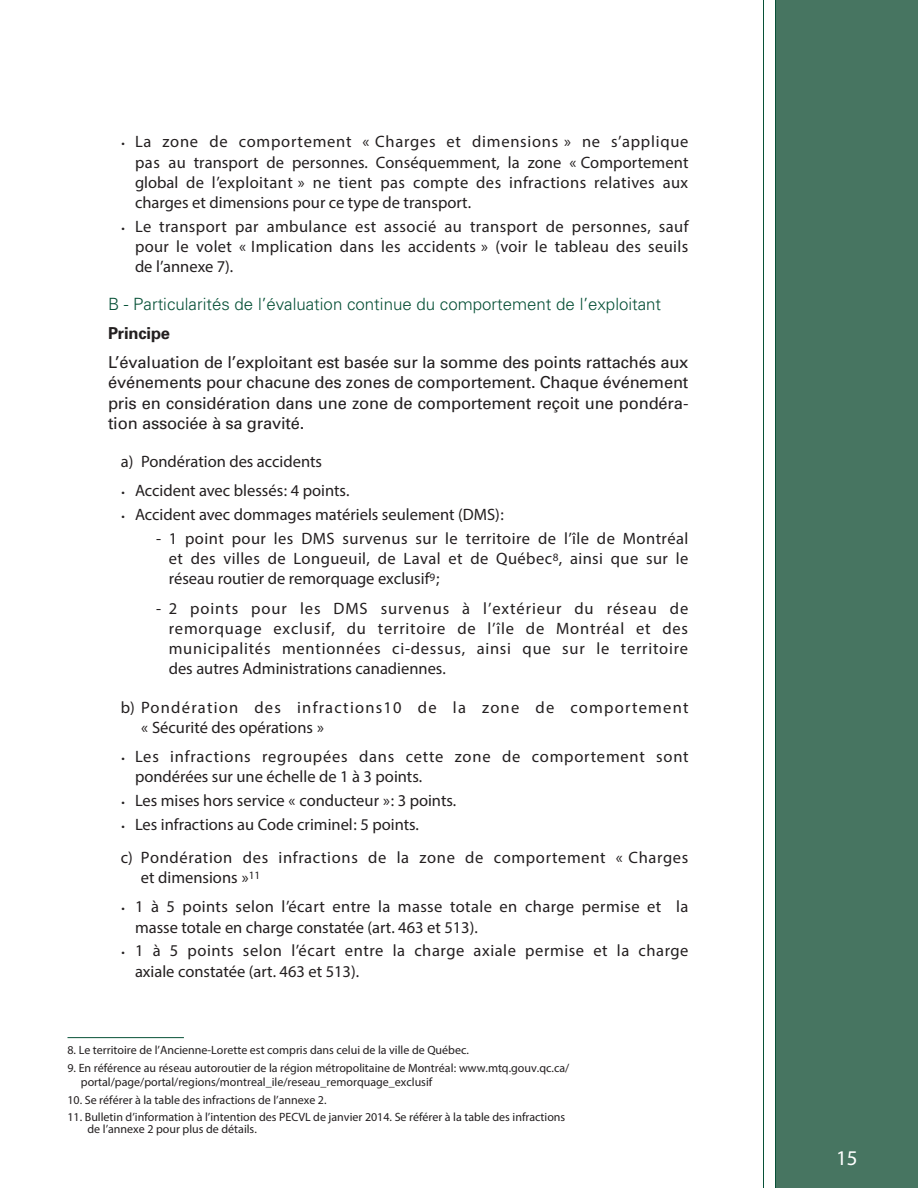
<style>
.page{position:relative;width:918px;height:1188px;background:#fff}
.page>*{position:absolute;margin:0;border:0;box-sizing:border-box;transform-origin:0 0}
.t1{font:21px "Myriad Pro";color:#fff}
.t2{font:300 16.8px "Univers";color:#075137}
.t3{font:16.5px/20.2px "Myriad Pro";color:#231f20;text-align:justify}
.t4{font:16.5px/20.2px "Univers";letter-spacing:-.01em;color:#231f20;text-align:justify}
.t5{font:16.5px/20.2px "Myriad Pro";letter-spacing:.025em;color:#231f20}
.t6{font:16.5px/20.2px "Myriad Pro";letter-spacing:.045em;color:#231f20}
.t7{font:16.5px/20.2px "Myriad Pro";letter-spacing:.035em;color:#231f20}
.t8{font:16.5px/20.2px "Myriad Pro";letter-spacing:.075em;color:#231f20}
.t9{font:16.5px/20.2px "Myriad Pro";letter-spacing:.04em;color:#231f20}
.t10{font:700 16.5px "Univers";letter-spacing:-.01em;color:#231f20}
.t11{font:12px/13.5px "Myriad Pro";color:#231f20}
.s1{font-size:12px}
</style>
<div class="page">
<div style="left:775px;top:0;width:143px;height:1188px;background:#477561"></div>
<hr style="left:775px;top:0;width:1px;height:1188px;background:#075137">
<hr style="left:763px;top:0;width:1px;height:1188px;background:#075137">
<hr style="left:68px;top:1037px;width:116px;height:1px;background:#075137">
<p class="t3" style="left:135px;top:132px;width:555px;text-indent:-14px"><span class="s1">•</span> La zone de comportement « Charges et dimensions » ne s’applique pas au transport de personnes. Conséquemment, la zone « Comportement global de l’exploitant » ne tient pas compte des infractions relatives aux charges et dimensions pour ce type de transport.</p>
<p class="t3" style="left:135px;top:216px;width:555px;text-indent:-14px"><span class="s1">•</span> Le transport par ambulance est associé au transport de personnes, sauf pour le volet « Implication dans les accidents » (voir le tableau des seuils de l’annexe 7).</p>
<h5 class="t2" style="left:108px;top:294px;width:555px">B - Particularités de l’évaluation continue du comportement de l’exploitant</h5>
<p class="t10" style="left:108px;top:323px;width:64px">Principe</p>
<p class="t4" style="left:108px;top:352px;width:582px">L’évaluation de l’exploitant est basée sur la somme des points rattachés aux événements pour chacune des zones de comportement. Chaque événement pris en considération dans une zone de comportement reçoit une pondéra&shy;tion associée à sa gravité.</p>
<p class="t3" style="left:121px;top:451px;width:203px">a) Pondération des accidents</p>
<p class="t3" style="left:122px;top:481px;width:229px"><span class="s1">•</span> Accident avec blessés : 4 points.</p>
<p class="t3" style="left:122px;top:504px;width:384px"><span class="s1">•</span> Accident avec dommages matériels seulement (DMS) :</p>
<p class="t3" style="left:169px;top:528px;width:521px;text-indent:-13px">- 1 point pour les DMS survenus sur le territoire de l’île de Montréal et des villes de Longueuil, de Laval et de Québec<sup>8</sup>, ainsi que sur le réseau routier de remorquage exclusif<sup>9</sup> ;</p>
<p class="t3" style="left:169px;top:598px;width:521px;text-indent:-13px">- 2 points pour les DMS survenus à l’extérieur du réseau de remorquage exclusif, du territoire de l’île de Montréal et des municipalités mentionnées ci-dessus, ainsi que sur le territoire des autres Administrations canadiennes.</p>
<p class="t8" style="left:141px;top:697px;width:549px;text-indent:-20px">b) Pondération des infractions10 de la zone de comportement « Sécurité des opérations »</p>
<p class="t6" style="left:135px;top:746px;width:555px;text-indent:-14px"><span class="s1">•</span> Les infractions regroupées dans cette zone de comportement sont pondérées sur une échelle de 1 à 3 points.</p>
<p class="t3" style="left:122px;top:790px;width:336px"><span class="s1">•</span> Les mises hors service « conducteur » : 3 points.</p>
<p class="t3" style="left:122px;top:814px;width:299px"><span class="s1">•</span> Les infractions au Code criminel : 5 points.</p>
<p class="t9" style="left:141px;top:847px;width:549px;text-indent:-20px">c) Pondération des infractions de la zone de comportement « Charges et dimensions »<sup>11</sup></p>
<p class="t5" style="left:135px;top:896px;width:555px;text-indent:-14px"><span class="s1">•</span> 1 à 5 points selon l’écart entre la masse totale en charge permise et la masse totale en charge constatée (art. 463 et 513).</p>
<p class="t7" style="left:135px;top:940px;width:555px;text-indent:-14px"><span class="s1">•</span> 1 à 5 points selon l’écart entre la charge axiale permise et la charge axiale constatée (art. 463 et 513).</p>
<p class="t11" style="left:68px;top:1043px;width:403px">8. Le territoire de l’Ancienne-Lorette est compris dans celui de la ville de Québec.</p>
<p class="t11" style="left:81px;top:1061px;width:490px;text-indent:-13px">9. En référence au réseau autoroutier de la région métropolitaine de Montréal : www.mtq.gouv.qc.ca/ portal/page/portal/regions/montreal_ile/reseau_remorquage_exclusif</p>
<p class="t11" style="left:68px;top:1093px;width:261px">10. Se référer à la table des infractions de l’annexe 2.</p>
<p class="t11" style="left:88px;top:1110px;width:479px;line-height:12.8px;text-indent:-20px">11. Bulletin d’information à l’intention des PECVL de janvier 2014. Se référer à la table des infractions de l’annexe 2 pour plus de détails.</p>
<p class="t1" style="left:836px;top:1145px;width:23px">15</p>
</div>
